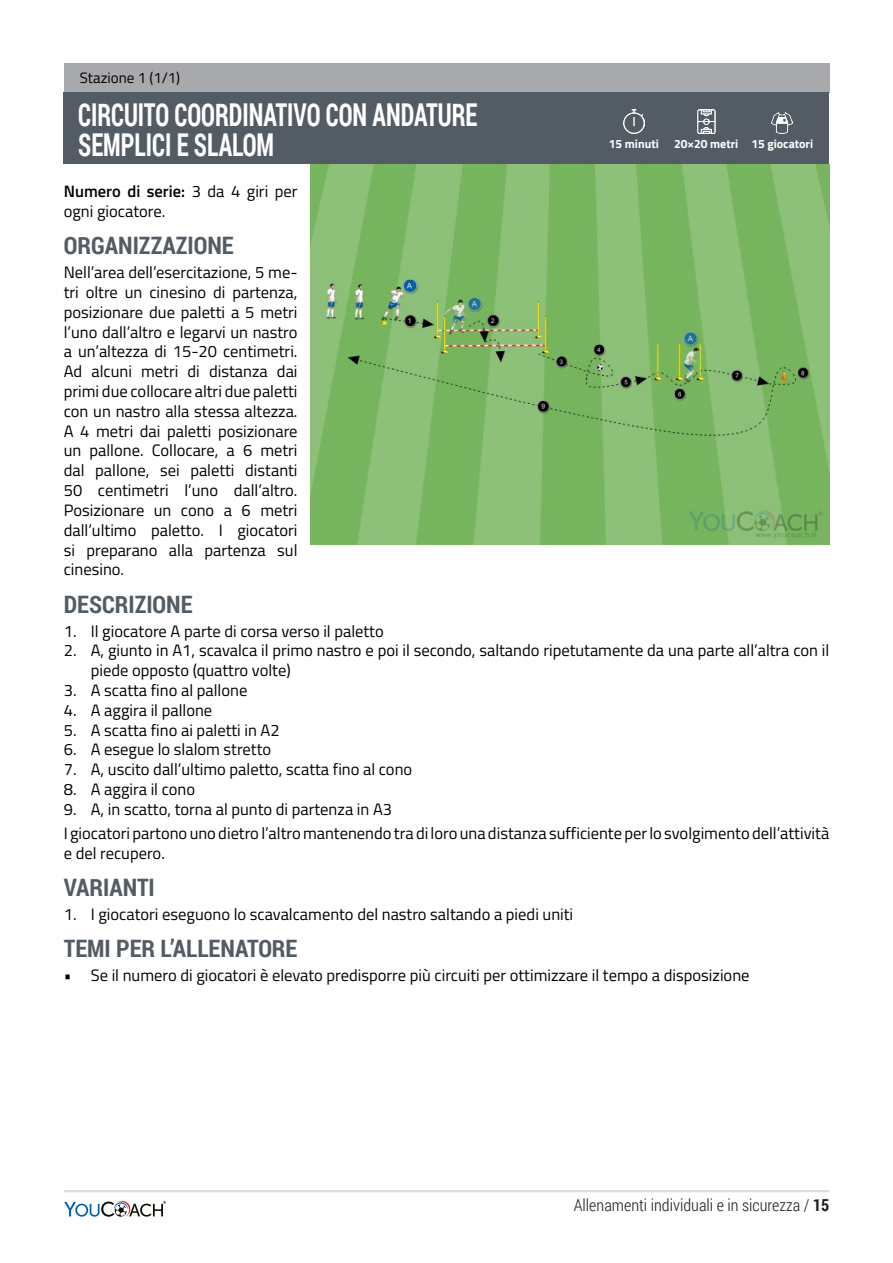
<style>
.page{position:relative;width:893px;height:1263px;background:#fff}
.page>*{position:absolute;margin:0;border:0;box-sizing:border-box;transform-origin:0 0}
.t1{font:700 31.5px/30px "Roboto Condensed";color:#fff;scale:.77 1}
.t2{font:700 24px "Roboto Condensed";color:#535c65}
.t3{font:16.5px/19.8px "Titillium Web";color:#010100}
.t4{font:300 16.5px "Roboto Condensed";color:#231f20}
.t5{font:15px "Titillium Web";color:#010100}
.t6{font:700 12px "Titillium Web";color:#fff}
.s1{font-weight:600}
.s2{font-weight:700}
</style>
<div class="page">
<hr style="left:64px;top:1190px;width:765px;height:2px;background:#dcdddf">
<svg style="left:64px;top:1201px;width:102px;height:16px"></svg>
<div style="left:64px;top:64px;width:765px;height:29px;background:#a8a9ad"></div>
<img style="left:310px;top:164px;width:519px;height:381px">
<div style="left:64px;top:93px;width:765px;height:71px;background:#535c65"></div>
<img style="left:623px;top:110px;width:21px;height:23px">
<img style="left:697px;top:110px;width:18px;height:23px">
<img style="left:771px;top:113px;width:21px;height:21px">
<p class="t5" style="left:80px;top:67px;width:102px">Stazione 1 (1/1)</p>
<p class="t1" style="left:78px;top:98px;width:520px">CIRCUITO COORDINATIVO CON ANDATURE<br>SEMPLICI E SLALOM</p>
<p class="t6" style="left:609px;top:135px;width:51px">15 minuti</p>
<p class="t6" style="left:674px;top:135px;width:66px">20×20 metri</p>
<p class="t6" style="left:751px;top:135px;width:63px">15 giocatori</p>
<p class="t3" style="left:64px;top:181px;width:235px"><span class="s1">Numero di serie:</span> 3 da 4 giri per ogni giocatore.</p>
<p class="t2" style="left:64px;top:229px;width:171px">ORGANIZZAZIONE</p>
<p class="t3" style="left:64px;top:262px;width:235px;text-align:justify">Nell’area dell’esercitazione, 5 me&shy;tri oltre un cinesino di partenza, posizionare due paletti a 5 metri l’uno dall’altro e legarvi un nastro a un’altezza di 15-20 centimetri.<br>Ad alcuni metri di distanza dai primi due collocare altri due paletti con un nastro alla stessa altezza.<br>A 4 metri dai paletti posizionare un pallone. Collocare, a 6 metri dal pallone, sei paletti distanti 50 centimetri l’uno dall’altro.<br>Posizionare un cono a 6 metri dall’ultimo paletto. I giocatori si preparano alla partenza sul cinesino.</p>
<p class="t2" style="left:64px;top:587px;width:130px">DESCRIZIONE</p>
<p class="t3" style="left:64px;top:620px;width:321px">1. Il giocatore A parte di corsa verso il paletto</p>
<p class="t3" style="left:91px;top:640px;width:740px;text-indent:-27px">2. A, giunto in A1, scavalca il primo nastro e poi il secondo, saltando ripetutamente da una parte all’altra con il piede opposto (quattro volte)</p>
<p class="t3" style="left:64px;top:680px;width:185px">3. A scatta fino al pallone</p>
<p class="t3" style="left:64px;top:699px;width:150px">4. A aggira il pallone</p>
<p class="t3" style="left:64px;top:719px;width:217px">5. A scatta fino ai paletti in A2</p>
<p class="t3" style="left:64px;top:739px;width:209px">6. A esegue lo slalom stretto</p>
<p class="t3" style="left:64px;top:759px;width:350px">7. A, uscito dall’ultimo paletto, scatta fino al cono</p>
<p class="t3" style="left:64px;top:779px;width:133px">8. A aggira il cono</p>
<p class="t3" style="left:64px;top:798px;width:330px">9. A, in scatto, torna al punto di partenza in A3</p>
<p class="t3" style="left:64px;top:822px;width:767px">I giocatori partono uno dietro l’altro mantenendo tra di loro una distanza sufficiente per lo svolgimento dell’attività e del recupero.</p>
<p class="t2" style="left:64px;top:871px;width:93px">VARIANTI</p>
<p class="t3" style="left:64px;top:904px;width:511px">1. I giocatori eseguono lo scavalcamento del nastro saltando a piedi uniti</p>
<p class="t2" style="left:64px;top:932px;width:235px">TEMI PER L’ALLENATORE</p>
<p class="t3" style="left:64px;top:965px;width:687px">• Se il numero di giocatori è elevato predisporre più circuiti per ottimizzare il tempo a disposizione</p>
<p class="t4" style="left:574px;top:1194px;width:257px">Allenamenti individuali e in sicurezza / <span class="s2">15</span></p>
</div>
